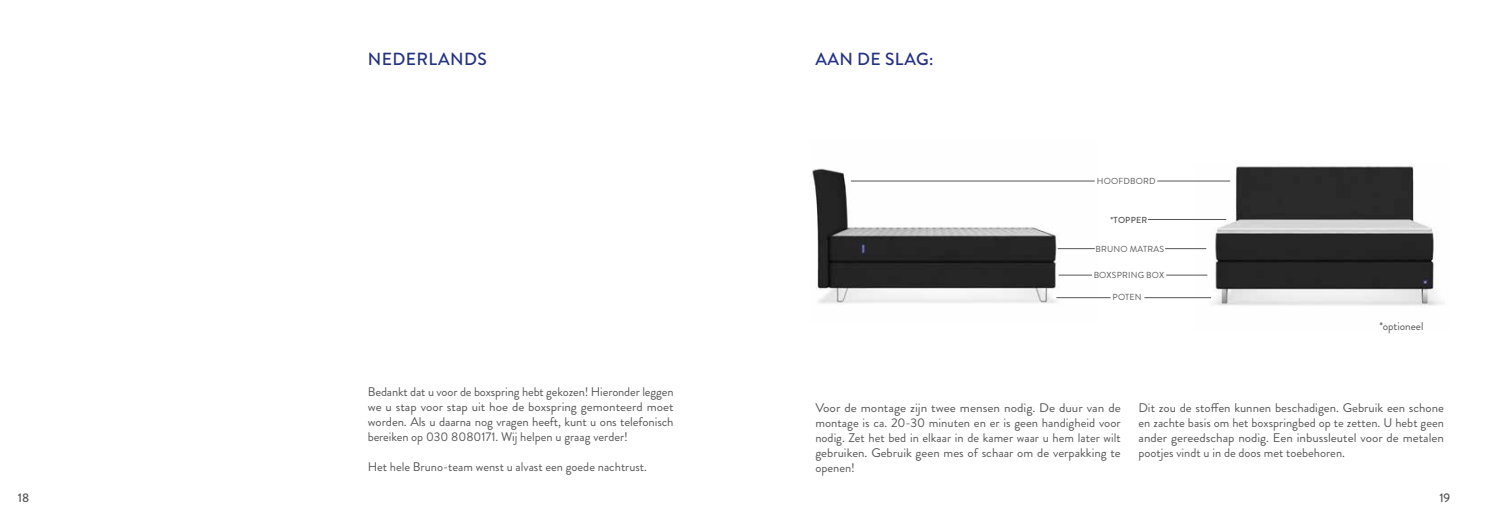
<style>
.page{position:relative;width:1489px;height:525px;background:#fff}
.page>*{position:absolute;margin:0;border:0;box-sizing:border-box;transform-origin:0 0}
.t1{font:500 17.5px "Brandon Grotesque";letter-spacing:.02em;color:#243282}
.t2{font:12.5px/15px "Brandon Grotesque";color:#565655;text-align:justify}
.t3{font:12.5px/15px "Brandon Grotesque";color:#565655;text-align:justify;scale:1.07 1}
.t4{font:500 12.5px "Brandon Grotesque";color:#565655}
.t5{font:11.25px "Brandon Grotesque";color:#565655}
.t6{font:8.75px "Brandon Grotesque";letter-spacing:.02em;color:#565655}
.t7{font:500 8.75px "Brandon Grotesque";letter-spacing:.02em;color:#565655}
</style>
<div class="page">
<img style="left:811px;top:168px;width:285px;height:136px">
<img style="left:1193px;top:166px;width:251px;height:141px">
<hr style="left:1157px;top:181px;width:73px;height:1px;background:#565655">
<hr style="left:1165px;top:248px;width:41px;height:1px;background:#565655">
<hr style="left:1166px;top:275px;width:41px;height:1px;background:#565655">
<hr style="left:1144px;top:297px;width:66px;height:1px;background:#565655">
<hr style="left:1147px;top:219px;width:79px;height:1px;background:#565655">
<hr style="left:850px;top:181px;width:244px;height:1px;background:#565655">
<hr style="left:1057px;top:248px;width:37px;height:1px;background:#565655">
<hr style="left:1058px;top:275px;width:33px;height:1px;background:#565655">
<hr style="left:1056px;top:297px;width:54px;height:1px;background:#565655">
<h1 class="t1" style="left:368px;top:47px;width:120px">NEDERLANDS</h1>
<h1 class="t1" style="left:815px;top:47px;width:119px">AAN DE SLAG:</h1>
<p class="t6" style="left:1096px;top:174px;width:60px">HOOFDBORD</p>
<p class="t7" style="left:1110px;top:213px;width:38px">*TOPPER</p>
<p class="t6" style="left:1095px;top:242px;width:70px">BRUNO MATRAS</p>
<p class="t6" style="left:1093px;top:269px;width:72px">BOXSPRING BOX</p>
<p class="t6" style="left:1112px;top:291px;width:31px">POTEN</p>
<p class="t5" style="left:1379px;top:318px;width:45px">*optioneel</p>
<p class="t2" style="left:368px;top:384px;width:307px">Bedankt dat u voor de boxspring hebt gekozen! Hieronder leggen we u stap voor stap uit hoe de boxspring gemonteerd moet worden. Als u daarna nog vragen heeft, kunt u ons telefonisch bereiken op 030 8080171. Wij helpen u graag verder!</p>
<p class="t2" style="left:368px;top:459px;width:281px">Het hele Bruno-team wenst u alvast een goede nachtrust.</p>
<p class="t3" style="left:815px;top:400px;width:287px">Voor de montage zijn twee mensen nodig. De duur van de montage is ca. 20-30 minuten en er is geen handigheid voor nodig. Zet het bed in elkaar in de kamer waar u hem later wilt gebruiken. Gebruik geen mes of schaar om de verpakking te openen!</p>
<p class="t2" style="left:1138px;top:400px;width:307px">Dit zou de stoffen kunnen beschadigen. Gebruik een schone en zachte basis om het boxspringbed op te zetten. U hebt geen ander gereedschap nodig. Een inbussleutel voor de metalen pootjes vindt u in de doos met toebehoren.</p>
<p class="t4" style="left:18px;top:488px;width:13px">18</p>
<p class="t4" style="left:1439px;top:488px;width:13px">19</p>
</div>
